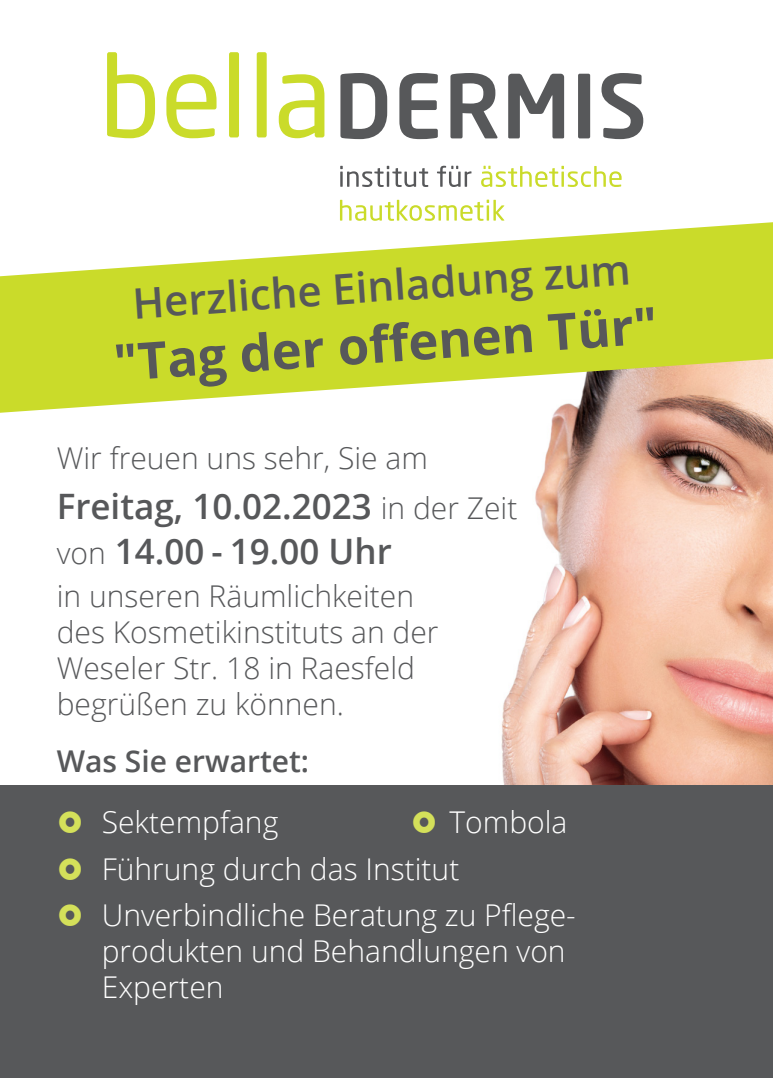
<style>
.page{position:relative;width:773px;height:1078px;background:#fff}
.page>*{position:absolute;margin:0;border:0;box-sizing:border-box;transform-origin:0 0}
.t1{font:700 50.75px "Open Sans";color:#57585a}
.t2{font:600 42px "Open Sans";color:#57585a}
.t3{font:600 35px/45px "Open Sans";color:#57585a}
.t4{font:300 30px/36px "Open Sans";color:#57585a}
.t5{font:300 30px/36px "Open Sans";color:#fff}
.t6{font:600 30px "Open Sans";color:#57585a}
.s1{font-weight:300;font-size:30px}
</style>
<div class="page">
<img style="left:501px;top:412px;width:271px;height:373px">
<div style="left:0;top:785px;width:772px;height:292px;background:#57585a"></div>
<svg style="left:0;top:222px;width:772px;height:190px;fill:#cadb2a"></svg>
<svg style="left:107px;top:52px;width:48px;height:86px"></svg>
<svg style="left:166px;top:74px;width:50px;height:64px"></svg>
<div style="left:229px;top:52px;width:10px;height:85px;background:#cadb2a;border-radius:2px"></div>
<div style="left:257px;top:52px;width:10px;height:85px;background:#cadb2a;border-radius:2px"></div>
<svg style="left:279px;top:74px;width:45px;height:64px"></svg>
<svg style="left:340px;top:73px;width:303px;height:66px"></svg>
<svg style="left:340px;top:166px;width:88px;height:21px"></svg>
<svg style="left:437px;top:166px;width:34px;height:21px"></svg>
<svg style="left:481px;top:166px;width:140px;height:21px"></svg>
<svg style="left:340px;top:199px;width:164px;height:22px"></svg>
<p class="t2" style="left:131px;top:274px;width:500px;rotate:-4deg">Herzliche Einladung zum</p>
<p class="t1" style="left:111px;top:327px;width:546px;rotate:-4deg">"Tag der offenen Tür"</p>
<p class="t4" style="left:57px;top:439px;width:372px">Wir freuen uns sehr, Sie am</p>
<p class="t3" style="left:57px;top:482px;width:462px">Freitag, 10.02.2023 <span class="s1">in der Zeit von</span> 14.00 - 19.00 Uhr</p>
<p class="t4" style="left:57px;top:577px;width:383px">in unseren Räumlichkeiten des Kosmetikinstituts an der<br>Weseler Str. 18 in Raesfeld begrüßen zu können.</p>
<p class="t6" style="left:57px;top:740px;width:254px">Was Sie erwartet:</p>
<p class="t5" style="left:102px;top:803px;width:178px">Sektempfang</p>
<p class="t5" style="left:449px;top:803px;width:119px">Tombola</p>
<p class="t5" style="left:102px;top:849px;width:359px">Führung durch das Institut</p>
<p class="t5" style="left:102px;top:896px;width:475px">Unverbindliche Beratung zu Pflege&shy;produkten und Behandlungen von<br>Experten</p>
</div>
